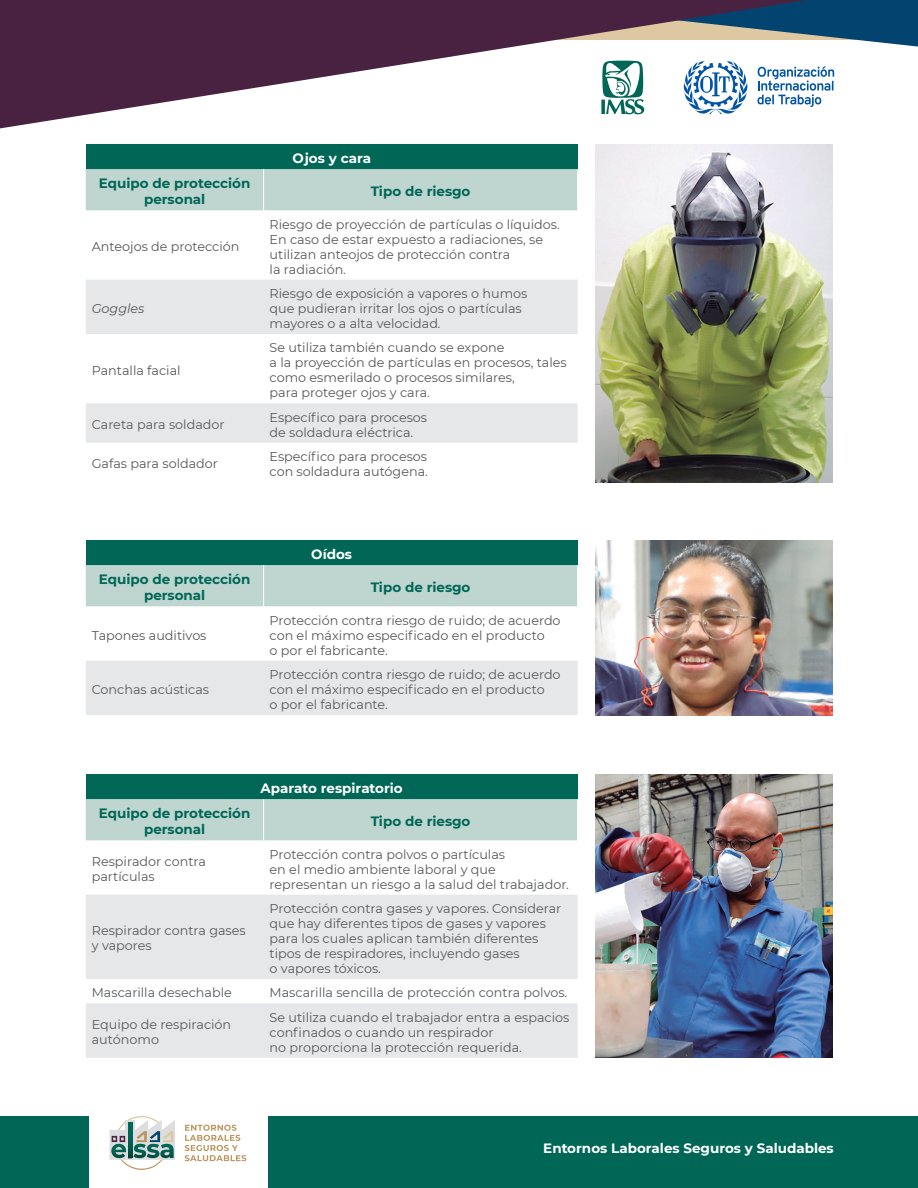
<style>
.page{position:relative;width:918px;height:1188px;background:#fff}
.page>*{position:absolute;margin:0;border:0;box-sizing:border-box;transform-origin:0 0}
.t1{font:700 13.5px/16.2px "Montserrat";color:#006756;text-align:center}
.t2{font:700 13.5px "Montserrat";color:#fff}
.t3{font:12.75px/15px "Montserrat";color:#57585a}
.t4{font:italic 12.75px "Montserrat";color:#57585a}
</style>
<div class="page">
<div style="left:268px;top:1116px;width:650px;height:72px;background:#006756"></div>
<div style="left:0;top:1116px;width:88px;height:72px;background:#006756"></div>
<svg style="left:0;top:0;width:918px;height:129px"></svg>
<svg style="left:185px;top:1125px;width:61px;height:36px"></svg>
<svg style="left:110px;top:1116px;width:65px;height:54px"></svg>
<div style="left:86px;top:144px;width:492px;height:25px;background:#006756"></div>
<div style="left:86px;top:169px;width:491px;height:41px;background:#bed5d0"></div>
<svg style="left:86px;top:280px;width:492px;height:163px;fill:#e6e7e9"></svg>
<hr style="left:263px;top:169px;width:1px;height:41px;background:#fff">
<div style="left:86px;top:774px;width:492px;height:25px;background:#006756"></div>
<div style="left:86px;top:799px;width:491px;height:41px;background:#bed5d0"></div>
<svg style="left:86px;top:895px;width:492px;height:163px;background:#e9eaec"></svg>
<hr style="left:263px;top:799px;width:1px;height:41px;background:#fff">
<div style="left:86px;top:540px;width:492px;height:25px;background:#006756"></div>
<div style="left:86px;top:565px;width:491px;height:41px;background:#bed5d0"></div>
<div style="left:86px;top:661px;width:492px;height:54px;background:#e6e7e9"></div>
<hr style="left:263px;top:565px;width:1px;height:41px;background:#fff">
<img style="left:596px;top:144px;width:237px;height:338px">
<img style="left:596px;top:774px;width:237px;height:284px">
<img style="left:596px;top:540px;width:237px;height:175px">
<p class="t2" style="left:292px;top:149px;width:80px">Ojos y cara</p>
<p class="t1" style="left:99px;top:175px;width:153px">Equipo de protección personal</p>
<p class="t1" style="left:371px;top:183px;width:101px">Tipo de riesgo</p>
<p class="t3" style="left:92px;top:239px;width:149px">Anteojos de protección</p>
<p class="t3" style="left:270px;top:216px;width:292px">Riesgo de proyección de partículas o líquidos.<br>En caso de estar expuesto a radiaciones, se utilizan anteojos de protección contra<br>la radiación.</p>
<p class="t4" style="left:92px;top:300px;width:54px">Goggles</p>
<p class="t3" style="left:92px;top:362px;width:90px">Pantalla facial</p>
<p class="t3" style="left:270px;top:286px;width:259px">Riesgo de exposición a vapores o humos que pudieran irritar los ojos o partículas mayores o a alta velocidad.</p>
<p class="t3" style="left:270px;top:340px;width:299px">Se utiliza también cuando se expone<br>a la proyección de partículas en procesos, tales como esmerilado o procesos similares,<br>para proteger ojos y cara.</p>
<p class="t3" style="left:92px;top:417px;width:134px">Careta para soldador</p>
<p class="t3" style="left:270px;top:409px;width:159px">Específico para procesos de soldadura eléctrica.</p>
<p class="t3" style="left:92px;top:456px;width:128px">Gafas para soldador</p>
<p class="t3" style="left:270px;top:449px;width:160px">Específico para procesos con soldadura autógena.</p>
<p class="t2" style="left:311px;top:545px;width:42px">Oídos</p>
<p class="t1" style="left:99px;top:571px;width:153px">Equipo de protección personal</p>
<p class="t1" style="left:371px;top:579px;width:101px">Tipo de riesgo</p>
<p class="t3" style="left:92px;top:627px;width:116px">Tapones auditivos</p>
<p class="t3" style="left:270px;top:612px;width:293px">Protección contra riesgo de ruido; de acuerdo con el máximo especificado en el producto<br>o por el fabricante.</p>
<p class="t3" style="left:92px;top:682px;width:119px">Conchas acústicas</p>
<p class="t3" style="left:270px;top:667px;width:293px">Protección contra riesgo de ruido; de acuerdo con el máximo especificado en el producto<br>o por el fabricante.</p>
<p class="t2" style="left:261px;top:779px;width:144px">Aparato respiratorio</p>
<p class="t1" style="left:99px;top:805px;width:153px">Equipo de protección personal</p>
<p class="t1" style="left:371px;top:813px;width:101px">Tipo de riesgo</p>
<p class="t3" style="left:92px;top:854px;width:116px">Respirador contra partículas</p>
<p class="t3" style="left:270px;top:846px;width:301px">Protección contra polvos o partículas<br>en el medio ambiente laboral y que representan un riesgo a la salud del trabajador.</p>
<p class="t3" style="left:92px;top:923px;width:156px">Respirador contra gases y vapores</p>
<p class="t3" style="left:270px;top:901px;width:293px">Protección contra gases y vapores. Considerar que hay diferentes tipos de gases y vapores para los cuales aplican también diferentes tipos de respiradores, incluyendo gases<br>o vapores tóxicos.</p>
<p class="t3" style="left:92px;top:985px;width:142px">Mascarilla desechable</p>
<p class="t3" style="left:270px;top:985px;width:299px">Mascarilla sencilla de protección contra polvos.</p>
<p class="t3" style="left:92px;top:1017px;width:141px">Equipo de respiración autónomo</p>
<p class="t3" style="left:270px;top:1009px;width:301px">Se utiliza cuando el trabajador entra a espacios confinados o cuando un respirador<br>no proporciona la protección requerida.</p>
<p class="t2" style="left:543px;top:1138px;width:292px">Entornos Laborales Seguros y Saludables</p>
</div>
